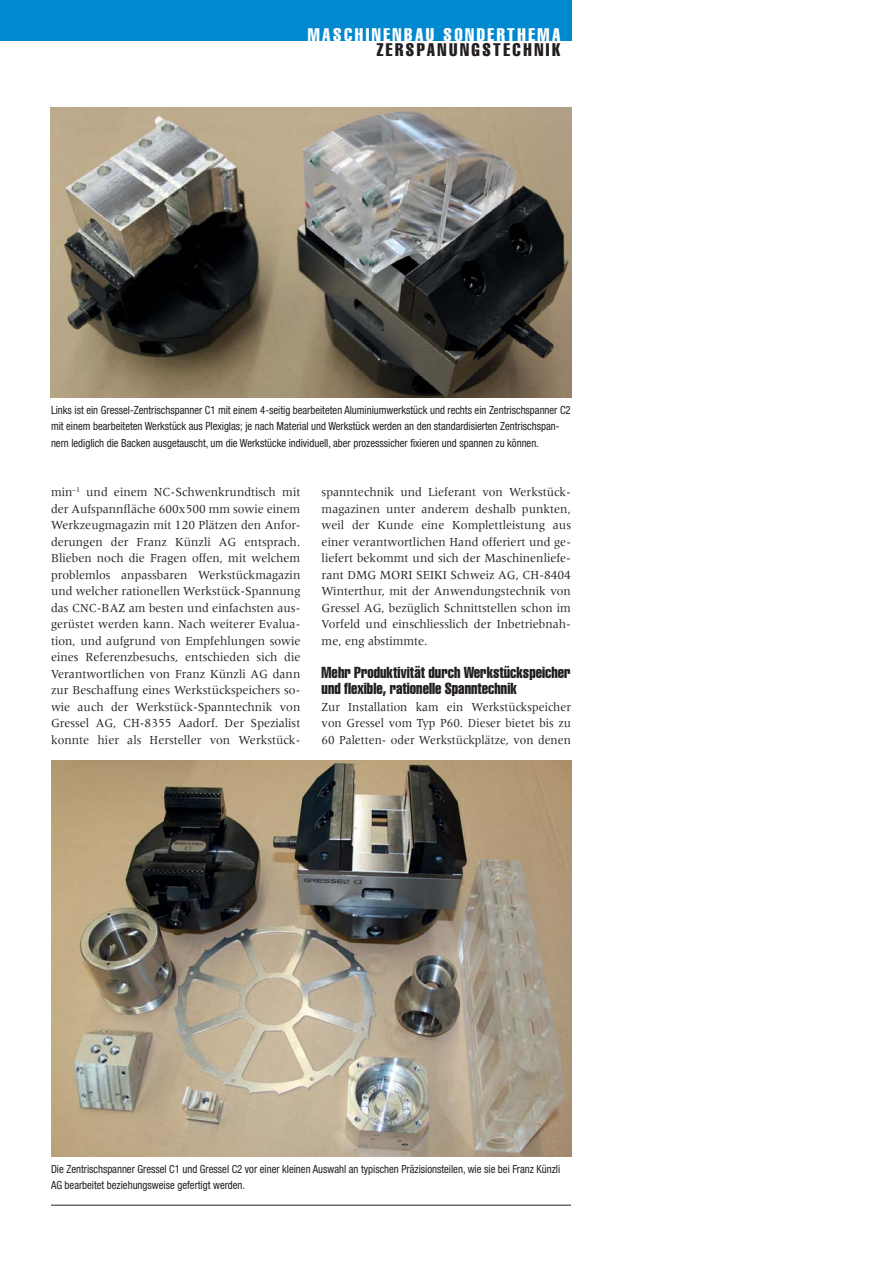
<style>
.page{position:relative;width:893px;height:1263px;background:#fff}
.page>*{position:absolute;margin:0;border:0;box-sizing:border-box;transform-origin:0 0}
.t1{font:extra-condensed 18px "Helvetica";letter-spacing:.14em;color:#fff}
.t2{font:extra-condensed 18px "Helvetica";letter-spacing:.14em;color:#231f20}
.t3{font:extra-condensed 15.75px/16.5px "Helvetica";color:#231f20;scale:.95 1}
.t4{font:12.75px/16.5px "Meridien LT Std";color:#231f20;text-align:justify;scale:.95 1}
.t5{font:12.75px/16.5px "Meridien LT Std";color:#231f20;text-align:justify;scale:.93 1}
.t6{font:condensed 11.25px/16.5px "Helvetica Neue";color:#231f20;scale:.95 1}
</style>
<div class="page">
<hr style="left:51px;top:1205px;width:520px;height:1px;background:#231f20">
<div style="left:0;top:0;width:571px;height:41px;background:#0089cf"></div>
<img style="left:50px;top:108px;width:521px;height:290px">
<img style="left:51px;top:760px;width:520px;height:396px">
<h1 class="t1" style="left:308px;top:28px;width:254px">MASCHINENBAU SONDERTHEMA</h1>
<h1 class="t2" style="left:377px;top:43px;width:185px">ZERSPANUNGSTECHNIK</h1>
<p class="t6" style="left:51px;top:403px;width:548px">Links ist ein Gressel-Zentrischspanner C1 mit einem 4-seitig bearbeiteten Aluminiumwerkstück und rechts ein Zentrischspanner C2 mit einem bearbeiteten Werkstück aus Plexiglas; je nach Material und Werkstück werden an den standardisierten Zentrischspan&shy;nern lediglich die Backen ausgetauscht, um die Werkstücke individuell, aber prozesssicher fixieren und spannen zu können.</p>
<p class="t4" style="left:51px;top:485px;width:264px">min<sup>–1</sup> und einem NC-Schwenkrundtisch mit der Aufspannfläche 600x500 mm sowie einem Werkzeugmagazin mit 120 Plätzen den Anfor&shy;derungen der Franz Künzli AG entsprach.<br>Blieben noch die Fragen offen, mit welchem problemlos anpassbaren Werkstückmagazin und welcher rationellen Werkstück-Spannung das CNC-BAZ am besten und einfachsten aus&shy;gerüstet werden kann. Nach weiterer Evalua&shy;tion, und aufgrund von Empfehlungen sowie eines Referenzbesuchs, entschieden sich die Verantwortlichen von Franz Künzli AG dann zur Beschaffung eines Werkstückspeichers so&shy;wie auch der Werkstück-Spanntechnik von Gressel AG, CH-8355 Aadorf. Der Spezialist konnte hier als Hersteller von Werkstück-</p>
<p class="t4" style="left:322px;top:485px;width:264px">spanntechnik und Lieferant von Werkstück&shy;magazinen unter anderem deshalb punkten, weil der Kunde eine Komplettleistung aus einer verantwortlichen Hand offeriert und ge&shy;liefert bekommt und sich der Maschinenliefe&shy;rant DMG MORI SEIKI Schweiz AG, CH-8404<br>Winterthur, mit der Anwendungstechnik von Gressel AG, bezüglich Schnittstellen schon im Vorfeld und einschliesslich der Inbetriebnah&shy;me, eng abstimmte.</p>
<p class="t3" style="left:322px;top:665px;width:264px">Mehr Produktivität durch Werkstückspeicher und flexible, rationelle Spanntechnik</p>
<p class="t5" style="left:322px;top:699px;width:270px">Zur Installation kam ein Werkstückspeicher von Gressel vom Typ P60. Dieser bietet bis zu 60 Paletten- oder Werkstückplätze, von denen</p>
<p class="t6" style="left:51px;top:1161px;width:537px">Die Zentrischspanner Gressel C1 und Gressel C2 vor einer kleinen Auswahl an typischen Präzisionsteilen, wie sie bei Franz Künzli<br>AG bearbeitet beziehungsweise gefertigt werden.</p>
</div>
